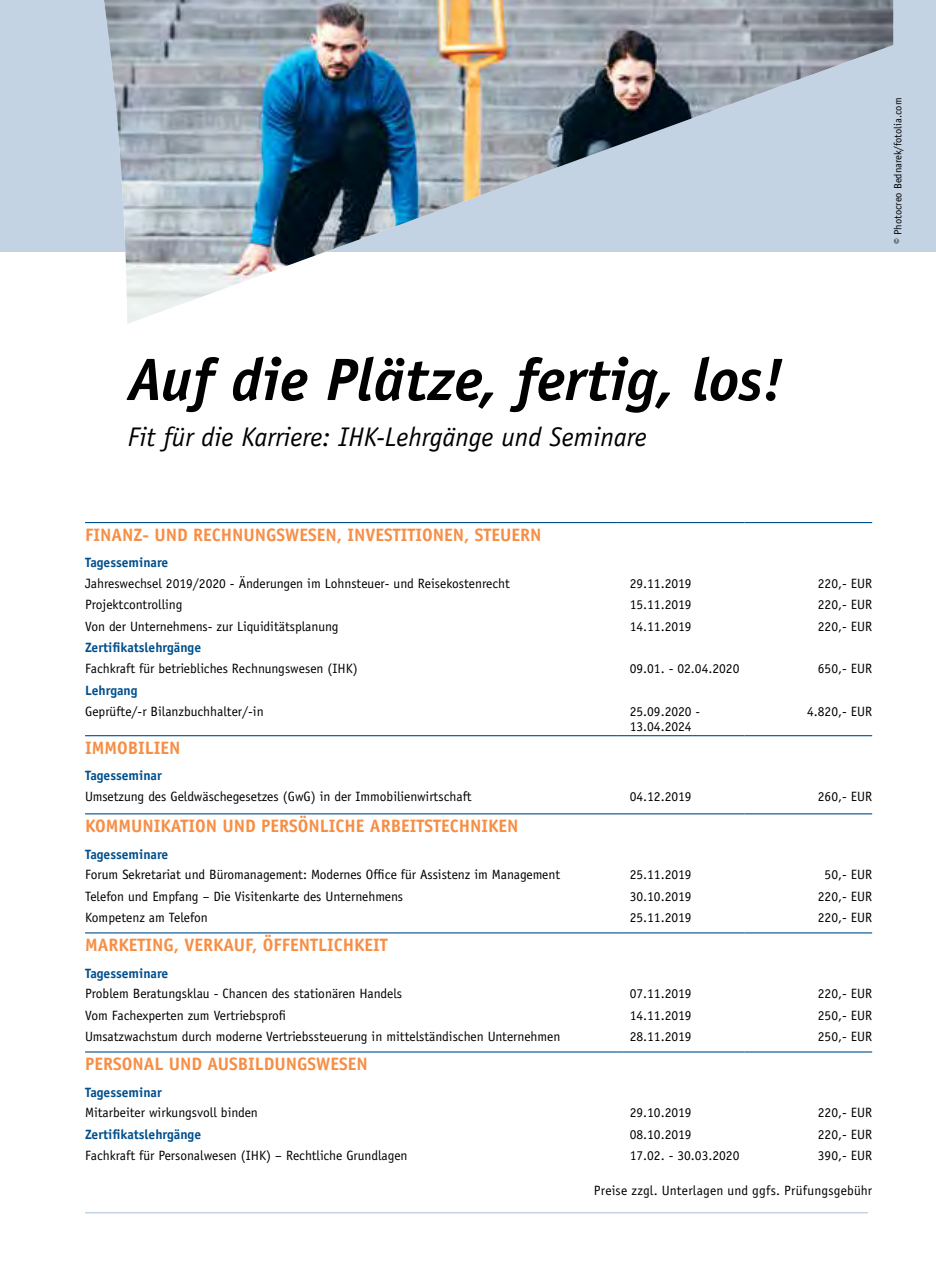
<style>
.page{position:relative;width:936px;height:1263px;background:#fff}
.page>*{position:absolute;margin:0;border:0;box-sizing:border-box;transform-origin:0 0}
.t1{font:italic 700 60px "Officina Sans";color:#000}
.t2{font:italic 27px "Officina Sans";color:#000}
.t3{font:700 18px "Officina Sans";color:#f68e45}
.t4{font:13.5px/15px "Officina Sans";color:#000}
.t5{font:700 13.5px "Officina Sans";color:#004f8d}
.t6{font:10.5px "Officina Sans";color:#000}
.s1{font-style:italic}
</style>
<div class="page">
<hr style="left:85px;top:1212px;width:782px;height:1px;background:#c4d3e3">
<div style="left:0;top:0;width:935px;height:251px;background:#c4d3e3"></div>
<img style="left:104px;top:0;width:789px;height:324px">
<hr style="left:85px;top:522px;width:532px;height:1px;background:#004f8d">
<hr style="left:617px;top:522px;width:127px;height:1px;background:#004f8d">
<hr style="left:744px;top:522px;width:128px;height:1px;background:#004f8d">
<hr style="left:85px;top:735px;width:532px;height:1px;background:#004f8d">
<hr style="left:617px;top:735px;width:127px;height:1px;background:#004f8d">
<hr style="left:744px;top:735px;width:128px;height:1px;background:#004f8d">
<hr style="left:85px;top:1051px;width:532px;height:1px;background:#004f8d">
<hr style="left:617px;top:1051px;width:127px;height:1px;background:#004f8d">
<hr style="left:744px;top:1051px;width:128px;height:1px;background:#004f8d">
<hr style="left:85px;top:813px;width:532px;height:1px;background:#004f8d">
<hr style="left:617px;top:813px;width:127px;height:1px;background:#004f8d">
<hr style="left:744px;top:813px;width:128px;height:1px;background:#004f8d">
<hr style="left:85px;top:932px;width:532px;height:1px;background:#004f8d">
<hr style="left:617px;top:932px;width:127px;height:1px;background:#004f8d">
<hr style="left:744px;top:932px;width:128px;height:1px;background:#004f8d">
<p class="t6" style="left:891px;top:244px;width:147px;rotate:-90deg">© Photocreo Bednarek/fotolia.com</p>
<h1 class="t1" style="left:128px;top:343px;width:657px">Auf die Plätze, fertig, los!</h1>
<h2 class="t2" style="left:128px;top:421px;width:520px">Fit für die Karriere: IHK-Lehrgänge und Seminare</h2>
<h3 class="t3" style="left:85px;top:524px;width:458px">FINANZ- UND RECHNUNGSWESEN, INVESTITIONEN, STEUERN</h3>
<p class="t5" style="left:85px;top:554px;width:85px">Tagesseminare</p>
<p class="t4" style="left:85px;top:576px;width:426px">Jahreswechsel 2019/2020 - Änderungen im Lohnsteuer- und Reisekostenrecht</p>
<p class="t4" style="left:629px;top:576px;width:63px">29.11.2019</p>
<p class="t4" style="left:817px;top:576px;width:56px">220,- EUR</p>
<p class="t4" style="left:85px;top:597px;width:99px">Projektcontrolling</p>
<p class="t4" style="left:629px;top:597px;width:63px">15.11.2019</p>
<p class="t4" style="left:817px;top:597px;width:56px">220,- EUR</p>
<p class="t4" style="left:85px;top:618px;width:255px">Von der Unternehmens- zur Liquiditätsplanung</p>
<p class="t4" style="left:629px;top:618px;width:63px">14.11.2019</p>
<p class="t4" style="left:817px;top:618px;width:56px">220,- EUR</p>
<p class="t5" style="left:85px;top:639px;width:118px">Zertifikatslehrgänge</p>
<p class="t4" style="left:85px;top:661px;width:274px">Fachkraft für betriebliches Rechnungswesen (IHK)</p>
<p class="t4" style="left:629px;top:661px;width:111px">09.01. - 02.04.2020</p>
<p class="t4" style="left:817px;top:661px;width:56px">650,- EUR</p>
<p class="t5" style="left:85px;top:682px;width:54px">Lehrgang</p>
<p class="t4" style="left:85px;top:703px;width:180px">Geprüfte/-r Bilanzbuchhalter/-in</p>
<p class="t4" style="left:629px;top:703px;width:71px">25.09.2020 <span class="s1">-<br></span>13.04.2024</p>
<p class="t4" style="left:807px;top:703px;width:67px">4.820,- EUR</p>
<h3 class="t3" style="left:85px;top:737px;width:97px">IMMOBILIEN</h3>
<p class="t5" style="left:85px;top:767px;width:78px">Tagesseminar</p>
<p class="t4" style="left:85px;top:789px;width:388px">Umsetzung des Geldwäschegesetzes (GwG) in der Immobilienwirtschaft</p>
<p class="t4" style="left:629px;top:789px;width:63px">04.12.2019</p>
<p class="t4" style="left:817px;top:789px;width:56px">260,- EUR</p>
<h3 class="t3" style="left:85px;top:815px;width:435px">KOMMUNIKATION UND PERSÖNLICHE ARBEITSTECHNIKEN</h3>
<p class="t5" style="left:85px;top:845px;width:85px">Tagesseminare</p>
<p class="t4" style="left:85px;top:867px;width:476px">Forum Sekretariat und Büromanagement: Modernes Office für Assistenz im Management</p>
<p class="t4" style="left:629px;top:867px;width:63px">25.11.2019</p>
<p class="t4" style="left:824px;top:867px;width:49px">50,- EUR</p>
<p class="t4" style="left:85px;top:888px;width:319px">Telefon und Empfang – Die Visitenkarte des Unternehmens</p>
<p class="t4" style="left:629px;top:888px;width:63px">30.10.2019</p>
<p class="t4" style="left:817px;top:888px;width:56px">220,- EUR</p>
<p class="t4" style="left:85px;top:910px;width:124px">Kompetenz am Telefon</p>
<p class="t4" style="left:629px;top:910px;width:63px">25.11.2019</p>
<p class="t4" style="left:817px;top:910px;width:56px">220,- EUR</p>
<h3 class="t3" style="left:85px;top:934px;width:304px">MARKETING, VERKAUF, ÖFFENTLICHKEIT</h3>
<p class="t5" style="left:85px;top:964px;width:85px">Tagesseminare</p>
<p class="t4" style="left:85px;top:986px;width:318px">Problem Beratungsklau - Chancen des stationären Handels</p>
<p class="t4" style="left:629px;top:986px;width:63px">07.11.2019</p>
<p class="t4" style="left:817px;top:986px;width:56px">220,- EUR</p>
<p class="t4" style="left:85px;top:1007px;width:202px">Vom Fachexperten zum Vertriebsprofi</p>
<p class="t4" style="left:629px;top:1007px;width:63px">14.11.2019</p>
<p class="t4" style="left:817px;top:1007px;width:56px">250,- EUR</p>
<p class="t4" style="left:85px;top:1029px;width:477px">Umsatzwachstum durch moderne Vertriebssteuerung in mittelständischen Unternehmen</p>
<p class="t4" style="left:629px;top:1029px;width:63px">28.11.2019</p>
<p class="t4" style="left:817px;top:1029px;width:56px">250,- EUR</p>
<h3 class="t3" style="left:85px;top:1053px;width:284px">PERSONAL UND AUSBILDUNGSWESEN</h3>
<p class="t5" style="left:85px;top:1083px;width:78px">Tagesseminar</p>
<p class="t4" style="left:85px;top:1105px;width:174px">Mitarbeiter wirkungsvoll binden</p>
<p class="t4" style="left:629px;top:1105px;width:63px">29.10.2019</p>
<p class="t4" style="left:817px;top:1105px;width:56px">220,- EUR</p>
<p class="t5" style="left:85px;top:1126px;width:118px">Zertifikatslehrgänge</p>
<p class="t4" style="left:629px;top:1126px;width:63px">08.10.2019</p>
<p class="t4" style="left:817px;top:1126px;width:56px">220,- EUR</p>
<p class="t4" style="left:85px;top:1148px;width:324px">Fachkraft für Personalwesen (IHK) – Rechtliche Grundlagen</p>
<p class="t4" style="left:629px;top:1148px;width:111px">17.02. - 30.03.2020</p>
<p class="t4" style="left:817px;top:1148px;width:56px">390,- EUR</p>
<p class="t4" style="left:594px;top:1183px;width:280px">Preise zzgl. Unterlagen und ggfs. Prüfungsgebühr</p>
</div>
